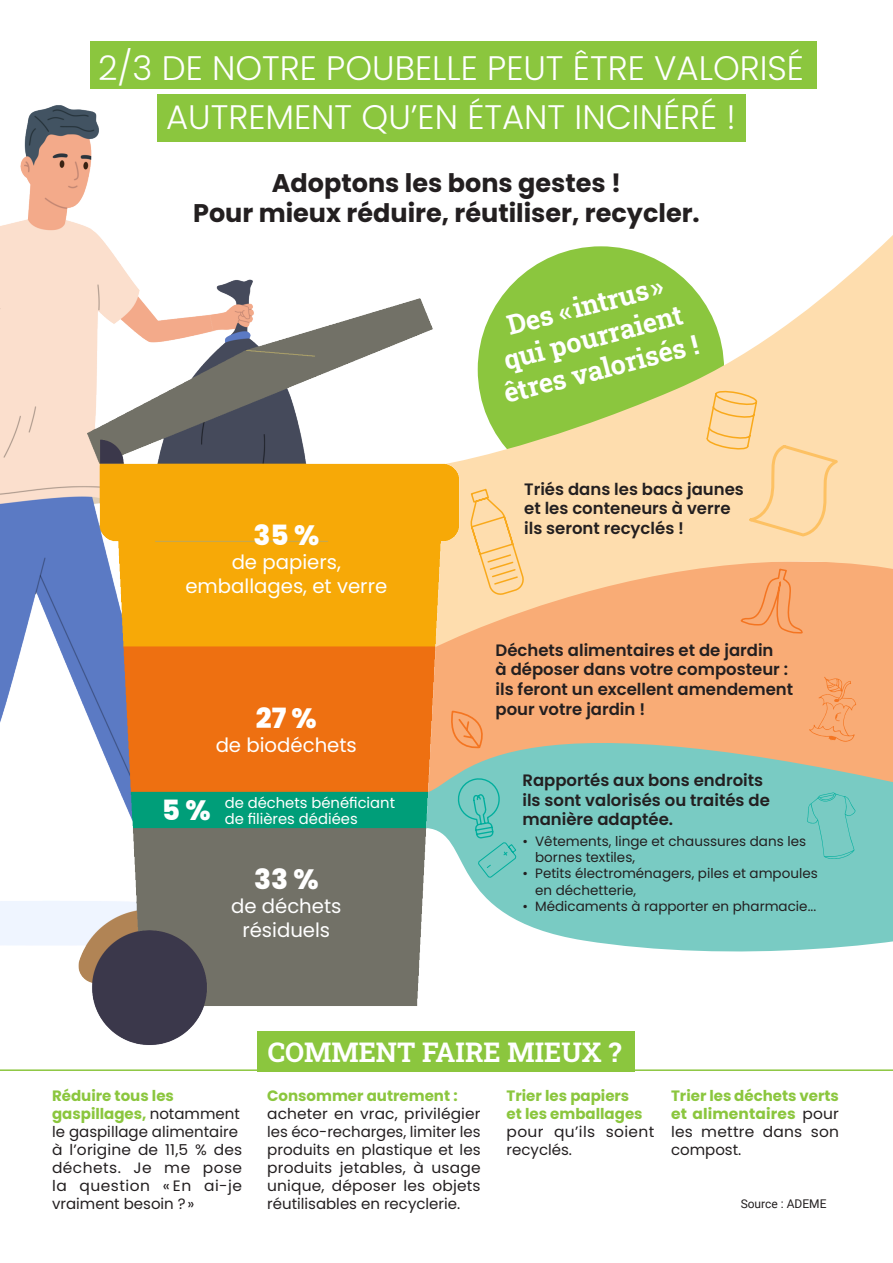
<style>
.page{position:relative;width:893px;height:1263px;background:#fff}
.page>*{position:absolute;margin:0;border:0;box-sizing:border-box;transform-origin:0 0}
.t1{font:300 34.05px "Poppins";color:#fff}
.t2{font:800 27.9px "Poppins";color:#fff}
.t3{font:27px "Roboto Slab";color:#fff}
.t4{font:700 25.5px "Poppins";color:#231f20}
.t5{font:19.65px "Poppins";color:#fff}
.t6{font:600 16.5px/19.8px "Poppins";color:#231f20}
.t7{font:15px/18px "Poppins";color:#231f20;text-align:justify}
.t8{font:700 15px/18px "Poppins";color:#8bc63e;text-align:justify}
.t9{font:15px/18px "Poppins";letter-spacing:.02em;color:#231f20}
.t10{font:14.7px "Poppins";color:#fff}
.t11{font:13.5px/16.2px "Poppins";color:#231f20}
.t12{font:12px "Roboto";color:#231f20}
.s1{font-weight:400;color:#231f20}
</style>
<div class="page">
<div style="left:157px;top:94px;width:588px;height:47px;background:#8bc63e"></div>
<div style="left:90px;top:42px;width:727px;height:47px;background:#8bc63e"></div>
<svg style="left:540px;top:134px;width:353px;height:557px"></svg>
<svg style="left:540px;top:691px;width:353px;height:261px;background:#99c4b2"></svg>
<img style="left:0;top:41px;width:540px;height:1031px">
<svg style="left:469px;top:488px;width:57px;height:109px;background:#fdd79d"></svg>
<svg style="left:706px;top:391px;width:138px;height:148px;background:#fddaa7"></svg>
<svg style="left:740px;top:568px;width:63px;height:68px;background:#f8a66d"></svg>
<svg style="left:457px;top:777px;width:60px;height:101px;background:#72c9c1"></svg>
<svg style="left:807px;top:792px;width:48px;height:68px;background:#72c9c0"></svg>
<svg style="left:809px;top:677px;width:47px;height:65px;background:#f8a66c"></svg>
<svg style="left:447px;top:710px;width:45px;height:46px;background:#f8a46b"></svg>
<div style="left:257px;top:1031px;width:377px;height:40px;background:#8bc63e"></div>
<hr style="left:0;top:1069px;width:893px;height:2px;background:#8bc63e">
<p class="t1" style="left:98px;top:48px;width:708px">2/3 DE NOTRE POUBELLE PEUT ÊTRE VALORISÉ</p>
<p class="t1" style="left:166px;top:97px;width:571px">AUTREMENT QU’EN ÉTANT INCINÉRÉ !</p>
<p class="t4" style="left:272px;top:168px;width:351px">Adoptons les bons gestes !</p>
<p class="t4" style="left:193px;top:199px;width:508px">Pour mieux réduire, réutiliser, recycler.</p>
<p class="t2" style="left:253px;top:519px;width:67px">35 %</p>
<p class="t5" style="left:232px;top:551px;width:111px">de papiers,</p>
<p class="t5" style="left:185px;top:574px;width:203px">emballages, et verre</p>
<p class="t2" style="left:256px;top:702px;width:62px">27 %</p>
<p class="t5" style="left:216px;top:733px;width:143px">de biodéchets</p>
<p class="t2" style="left:162px;top:794px;width:50px">5 %</p>
<p class="t10" style="left:225px;top:794px;width:172px">de déchets bénéficiant</p>
<p class="t10" style="left:225px;top:810px;width:135px">de filières dédiées</p>
<p class="t2" style="left:254px;top:863px;width:66px">33 %</p>
<p class="t5" style="left:231px;top:895px;width:112px">de déchets</p>
<p class="t5" style="left:242px;top:918px;width:89px">résiduels</p>
<p class="t3" style="left:503px;top:307px;width:162px;rotate:-14deg">Des « intrus »</p>
<p class="t3" style="left:500px;top:341px;width:185px;rotate:-14deg">qui pourraient</p>
<p class="t3" style="left:500px;top:375px;width:202px;rotate:-14deg">êtres valorisés !</p>
<p class="t6" style="left:524px;top:479px;width:221px">Triés dans les bacs jaunes</p>
<p class="t6" style="left:524px;top:499px;width:208px">et les conteneurs à verre</p>
<p class="t6" style="left:524px;top:518px;width:161px">ils seront recyclés !</p>
<p class="t6" style="left:496px;top:640px;width:299px">Déchets alimentaires et de jardin<br>à déposer dans votre composteur : ils feront un excellent amendement pour votre jardin !</p>
<p class="t6" style="left:522px;top:770px;width:249px">Rapportés aux bons endroits ils sont valorisés ou traités de manière adaptée.</p>
<p class="t11" style="left:535px;top:833px;width:272px;text-indent:-13px">• Vêtements, linge et chaussures dans les bornes textiles,</p>
<p class="t11" style="left:535px;top:865px;width:284px;text-indent:-13px">• Petits électroménagers, piles et ampoules en déchetterie,</p>
<p class="t11" style="left:522px;top:898px;width:295px">• Médicaments à rapporter en pharmacie...</p>
<p class="t8" style="left:52px;top:1087px;width:123px">Réduire tous les</p>
<p class="t8" style="left:52px;top:1105px;width:189px">gaspillages, <span class="s1">notamment</span></p>
<p class="t7" style="left:52px;top:1123px;width:187px">le gaspillage alimentaire</p>
<p class="t7" style="left:52px;top:1141px;width:192px">à l’origine de 11,5 % des déchets. Je me pose la question « En ai-je vraiment besoin ?»</p>
<p class="t3" style="left:268px;top:1034px;width:355px">COMMENT FAIRE MIEUX ?</p>
<p class="t8" style="left:267px;top:1087px;width:192px">Consommer autrement :</p>
<p class="t7" style="left:267px;top:1105px;width:215px">acheter en vrac, privilégier les éco-recharges, limiter les produits en plastique et les produits jetables, à usage unique, déposer les objets réutilisables en recyclerie.</p>
<p class="t8" style="left:507px;top:1087px;width:124px">Trier les papiers</p>
<p class="t8" style="left:507px;top:1105px;width:138px">et les emballages</p>
<p class="t9" style="left:507px;top:1123px;width:149px">pour qu’ils soient recyclés.</p>
<p class="t8" style="left:671px;top:1087px;width:169px">Trier les déchets verts et alimentaires <span class="s1">pour les mettre dans son compost.</span></p>
<p class="t12" style="left:741px;top:1195px;width:87px">Source : ADEME</p>
</div>
